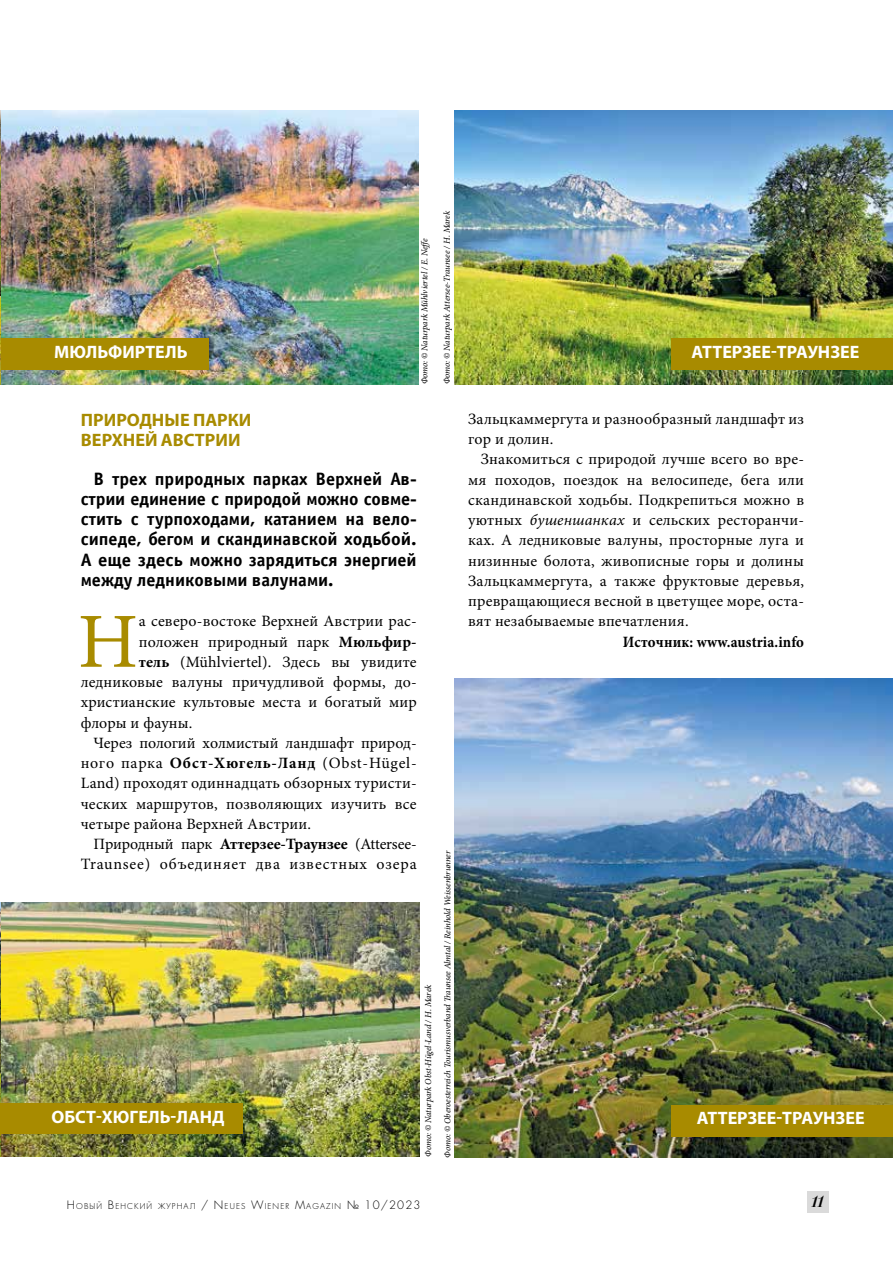
<style>
.page{position:relative;width:893px;height:1263px;background:#fff}
.page>*{position:absolute;margin:0;border:0;box-sizing:border-box;transform-origin:0 0}
.t1{font:78px "Minion Pro";color:#a88b00}
.t2{font:18px/20.2px "Officina Sans Bold C";color:#000;text-align:justify}
.t3{font:700 18px "Myriad Pro";color:#fff}
.t4{font:700 18px/20.2px "Myriad Pro";color:#a88b00}
.t5{font:italic 16.5px "Paragon Nord C";color:#000}
.t6{font:15.75px/20.2px "Minion Pro";letter-spacing:.01em;color:#000}
.t7{font:15.75px "Minion Pro";letter-spacing:-.01em;color:#000}
.t8{font:15.75px "Minion Pro";letter-spacing:.045em;color:#000}
.t9{font:15.75px "Minion Pro";letter-spacing:.05em;color:#000}
.t10{font:700 15.75px "Minion Pro";letter-spacing:.01em;color:#000;scale:.94 1}
.t11{font:italic 9px/19.4px "Minion Pro";letter-spacing:-.015em;color:#000}
.t12{font:7.8px "Favorit Light C";letter-spacing:.145em;color:#000}
.s1{font-style:italic}
.s2{font-weight:700}
.s3{font-size:11.25px}
</style>
<div class="page">
<div style="left:807px;top:1192px;width:21px;height:21px;background:#dadada"></div>
<img style="left:455px;top:111px;width:438px;height:274px">
<img style="left:0;top:111px;width:419px;height:274px">
<div style="left:672px;top:338px;width:221px;height:32px;background:#a88b00"></div>
<div style="left:1px;top:338px;width:208px;height:32px;background:#a88b00"></div>
<img style="left:0;top:902px;width:420px;height:255px">
<img style="left:455px;top:679px;width:438px;height:479px">
<div style="left:0;top:1103px;width:242px;height:31px;background:#a88b00"></div>
<hr style="left:0;top:1103px;width:1px;height:32px;background:#a88b00">
<div style="left:672px;top:1104px;width:221px;height:32px;background:#a88b00"></div>
<p class="t11" style="left:437px;top:384px;width:175px;rotate:-90deg">Фото: © Naturpark Attersee-Traunsee / H. Marek</p>
<p class="t11" style="left:415px;top:384px;width:147px;rotate:-90deg">Фото: © Naturpark Mühlviertel / E. Neffe</p>
<p class="t3" style="left:54px;top:340px;width:135px">МЮЛЬФИРТЕЛЬ</p>
<p class="t3" style="left:691px;top:340px;width:169px">АТТЕРЗЕЕ-ТРАУНЗЕЕ</p>
<p class="t6" style="left:468px;top:409px;width:337px">Зальцкаммергута и разнообразный ландшафт из гор и долин.</p>
<p class="t6" style="left:468px;top:449px;width:337px;text-align:justify;text-indent:13px">Знакомиться с природой лучше всего во вре&shy;мя походов, поездок на велосипеде, бега или скандинавской ходьбы. Подкрепиться можно в уютных <span class="s1">бушеншанках</span> и сельских ресторанчи&shy;ках. А ледниковые валуны, просторные луга и низинные болота, живописные горы и долины Зальцкаммергута, а также фруктовые деревья, превращающиеся весной в цветущее море, оста&shy;вят незабываемые впечатления.</p>
<p class="t10" style="left:623px;top:631px;width:194px">Источник: www.austria.info</p>
<p class="t4" style="left:81px;top:409px;width:172px">ПРИРОДНЫЕ ПАРКИ<br>ВЕРХНЕЙ АВСТРИИ</p>
<p class="t2" style="left:81px;top:469px;width:337px;text-indent:13px">В трех природных парках Верхней Ав&shy;стрии единение с природой можно совме&shy;стить с турпоходами, катанием на вело&shy;сипеде, бегом и скандинавской ходьбой.<br>А еще здесь можно зарядиться энергией между ледниковыми валунами.</p>
<h1 class="t1" style="left:78px;top:590px;width:62px">Н</h1>
<p class="t6" style="left:139px;top:611px;width:279px">а северо-востоке Верхней Австрии рас-</p>
<p class="t6" style="left:139px;top:631px;width:279px">положен природный парк <span class="s2">Мюльфир-</span></p>
<p class="t6" style="left:139px;top:652px;width:279px"><span class="s2">тель</span> (Mühlviertel). Здесь вы увидите</p>
<p class="t6" style="left:81px;top:672px;width:337px">ледниковые валуны причудливой формы, до-</p>
<p class="t6" style="left:81px;top:692px;width:337px">христианские культовые места и богатый мир</p>
<p class="t6" style="left:81px;top:712px;width:113px">флоры и фауны.</p>
<p class="t6" style="left:94px;top:733px;width:325px">Через пологий холмистый ландшафт природ-</p>
<p class="t8" style="left:81px;top:752px;width:337px">ного парка <span class="s2">Обст-Хюгель-Ланд</span> (Obst-Hügel-</p>
<p class="t6" style="left:81px;top:773px;width:337px">Land) проходят одиннадцать обзорных туристи-</p>
<p class="t6" style="left:81px;top:793px;width:337px">ческих маршрутов, позволяющих изучить все</p>
<p class="t6" style="left:81px;top:814px;width:232px">четыре района Верхней Австрии.</p>
<p class="t7" style="left:94px;top:833px;width:325px">Природный парк <span class="s2">Аттерзее-Траунзее</span> (Attersee-</p>
<p class="t9" style="left:81px;top:854px;width:337px">Traunsee) объединяет два известных озера</p>
<p class="t11" style="left:419px;top:1158px;width:309px;rotate:-90deg">Фото: © Naturpark Obst-Hügel-Land / H. Marek<br>Фото: © Oberoesterreich Tourismusverband Traunsee Almtal / Reinhold Weissenbrunner</p>
<p class="t3" style="left:52px;top:1105px;width:175px">ОБСТ-ХЮГЕЛЬ-ЛАНД</p>
<p class="t3" style="left:697px;top:1107px;width:169px">АТТЕРЗЕЕ-ТРАУНЗЕЕ</p>
<p class="t12" style="left:67px;top:1201px;width:355px"><span class="s3">Н</span>ОВЫЙ <span class="s3">В</span>ЕНСКИЙ ЖУРНАЛ <span class="s3">/</span> <span class="s3">N</span>EUES <span class="s3">W</span>IEN ER <span class="s3">M</span>AGAZIN <span class="s3">№ 10/2023</span></p>
<p class="t5" style="left:811px;top:1192px;width:13px">11</p>
</div>
